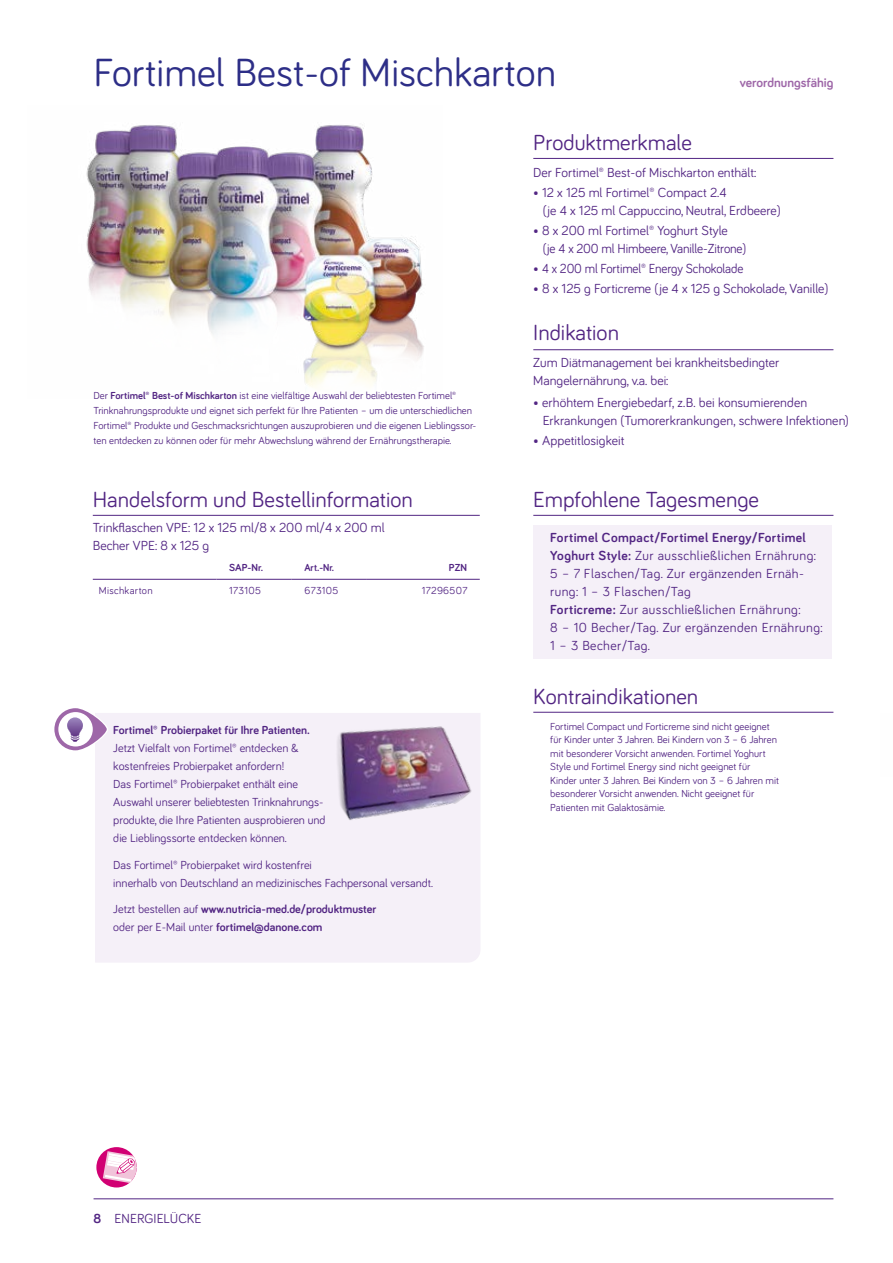
<style>
.page{position:relative;width:893px;height:1263px;background:#fff}
.page>*{position:absolute;margin:0;border:0;box-sizing:border-box;transform-origin:0 0}
.t1{font:40.5px "Bariol";color:#2d2e87}
.t2{font:22.5px "Bariol";color:#522583}
.t3{font:13.5px/18px "Bariol";color:#522583}
.t4{font:13.5px/18px "Bariol";letter-spacing:.03em;color:#522583}
.t5{font:700 13.5px "Bariol";color:#9e67a8}
.t6{font:12px/18px "Bariol";color:#522583}
.t7{font:700 12px/18px "Bariol";color:#522583}
.t8{font:10.5px/13.5px "Bariol";color:#522583}
.t9{font:10.5px "Bariol";letter-spacing:.03em;color:#522583}
.t10{font:700 10.5px "Bariol";color:#522583}
.t11{font:700 10.5px "Bariol";color:#522583;scale:.95 1}
.s1{font-weight:700}
.s2{font-weight:400}
</style>
<div class="page">
<hr style="left:94px;top:1198px;width:739px;height:1px;background:#522583">
<img style="left:86px;top:125px;width:338px;height:262px">
<div style="left:95px;top:713px;width:385px;height:249px;background:#f5f0f8"></div>
<svg style="left:53px;top:707px;width:55px;height:45px"></svg>
<svg style="left:54px;top:708px;width:53px;height:42px"></svg>
<div style="left:58px;top:712px;width:35px;height:34px;background:#fff;border-radius:50%"></div>
<svg style="left:67px;top:717px;width:16px;height:25px"></svg>
<hr style="left:533px;top:515px;width:300px;height:1px;background:#522583">
<hr style="left:533px;top:712px;width:300px;height:1px;background:#522583">
<div style="left:533px;top:525px;width:299px;height:133px;background:#f5f0f8"></div>
<hr style="left:533px;top:158px;width:300px;height:1px;background:#522583">
<hr style="left:533px;top:349px;width:300px;height:1px;background:#522583">
<hr style="left:93px;top:515px;width:387px;height:1px;background:#522583">
<hr style="left:93px;top:579px;width:123px;height:1px;background:#522583">
<hr style="left:216px;top:579px;width:76px;height:1px;background:#522583">
<hr style="left:292px;top:579px;width:75px;height:1px;background:#522583">
<hr style="left:367px;top:579px;width:113px;height:1px;background:#522583">
<div style="left:96px;top:1147px;width:41px;height:40px;background:#d10073;border-radius:50%"></div>
<svg style="left:103px;top:1151px;width:34px;height:32px"></svg>
<img style="left:322px;top:713px;width:158px;height:132px">
<h1 class="t1" style="left:94px;top:45px;width:464px">Fortimel Best-of Mischkarton</h1>
<p class="t5" style="left:740px;top:73px;width:95px">verordnungsfähig</p>
<p class="t8" style="left:94px;top:388px;width:384px;line-height:15px">Der <span class="s1">Fortimel® Best-of Mischkarton</span> ist eine vielfältige Auswahl der beliebtesten Fortimel® Trinknahrungsprodukte und eignet sich perfekt für Ihre Patienten – um die unterschiedlichen Fortimel® Produkte und Geschmacksrichtungen auszuprobieren und die eigenen Lieblingssor&shy;ten entdecken zu können oder für mehr Abwechslung während der Ernährungstherapie.</p>
<h2 class="t2" style="left:93px;top:484px;width:321px">Handelsform und Bestellinformation</h2>
<p class="t3" style="left:93px;top:518px;width:294px">Trinkflaschen VPE: 12 x 125 ml/8 x 200 ml/4 x 200 ml<br>Becher VPE: 8 x 125 g</p>
<p class="t10" style="left:229px;top:560px;width:36px">SAP-Nr.</p>
<p class="t11" style="left:304px;top:560px;width:33px">Art.-Nr.</p>
<p class="t10" style="left:449px;top:560px;width:20px">PZN</p>
<p class="t9" style="left:99px;top:583px;width:55px">Mischkarton</p>
<p class="t8" style="left:229px;top:583px;width:33px">173105</p>
<p class="t8" style="left:304px;top:583px;width:35px">673105</p>
<p class="t9" style="left:422px;top:583px;width:47px">17296507</p>
<p class="t7" style="left:113px;top:721px;width:198px">Fortimel® Probierpaket für Ihre Patienten.</p>
<p class="t6" style="left:113px;top:739px;width:214px">Jetzt Vielfalt von Fortimel® entdecken &amp; kostenfreies Probierpaket anfordern!<br>Das Fortimel® Probierpaket enthält eine Auswahl unserer beliebtesten Trinknahrungs&shy;produkte, die Ihre Patienten ausprobieren und die Lieblingssorte entdecken können.</p>
<p class="t6" style="left:113px;top:855px;width:321px">Das Fortimel® Probierpaket wird kostenfrei<br>innerhalb von Deutschland an medizinisches Fachpersonal versandt.</p>
<p class="t7" style="left:113px;top:900px;width:265px"><span class="s2">Jetzt bestellen auf</span> www.nutricia-med.de/produktmuster <span class="s2">oder per E-Mail unter</span> fortimel@danone.com</p>
<h2 class="t2" style="left:533px;top:127px;width:160px">Produktmerkmale</h2>
<p class="t3" style="left:533px;top:163px;width:225px">Der Fortimel® Best-of Mischkarton enthält:</p>
<p class="t3" style="left:543px;top:183px;width:239px;text-indent:-9px">• 12 x 125 ml Fortimel® Compact 2.4<br>(je 4 x 125 ml Cappuccino, Neutral, Erdbeere)</p>
<p class="t3" style="left:543px;top:221px;width:205px;text-indent:-9px">• 8 x 200 ml Fortimel® Yoghurt Style<br>(je 4 x 200 ml Himbeere, Vanille-Zitrone)</p>
<p class="t3" style="left:533px;top:259px;width:212px">• 4 x 200 ml Fortimel® Energy Schokolade</p>
<p class="t3" style="left:533px;top:279px;width:297px">• 8 x 125 g Forticreme (je 4 x 125 g Schokolade, Vanille)</p>
<h2 class="t2" style="left:533px;top:317px;width:87px">Indikation</h2>
<p class="t3" style="left:533px;top:353px;width:248px">Zum Diätmanagement bei krankheitsbedingter<br>Mangelernährung, v.a. bei:</p>
<p class="t3" style="left:543px;top:393px;width:308px;text-indent:-9px">• erhöhtem Energiebedarf, z.B. bei konsumierenden<br>Erkrankungen (Tumorerkrankungen, schwere Infektionen)</p>
<p class="t3" style="left:533px;top:431px;width:93px">• Appetitlosigkeit</p>
<h2 class="t2" style="left:533px;top:484px;width:227px">Empfohlene Tagesmenge</h2>
<p class="t4" style="left:550px;top:528px;width:274px"><span class="s1">Fortimel Compact/Fortimel Energy/Fortimel Yoghurt Style:</span> Zur ausschließlichen Ernährung:<br>5 – 7 Flaschen/Tag. Zur ergänzenden Ernäh&shy;rung: 1 – 3 Flaschen/Tag<br><span class="s1">Forticreme:</span> Zur ausschließlichen Ernährung:<br>8 – 10 Becher/Tag. Zur ergänzenden Ernährung:<br>1 – 3 Becher/Tag.</p>
<h2 class="t2" style="left:533px;top:681px;width:166px">Kontraindikationen</h2>
<p class="t8" style="left:550px;top:719px;width:230px">Fortimel Compact und Forticreme sind nicht geeignet für Kinder unter 3 Jahren. Bei Kindern von 3 – 6 Jahren mit besonderer Vorsicht anwenden. Fortimel Yoghurt Style und Fortimel Energy sind nicht geeignet für Kinder unter 3 Jahren. Bei Kindern von 3 – 6 Jahren mit besonderer Vorsicht anwenden. Nicht geeignet für Patienten mit Galaktosämie.</p>
<p class="t3" style="left:94px;top:1208px;width:109px"><span class="s1">8</span> ENERGIELÜCKE</p>
</div>
